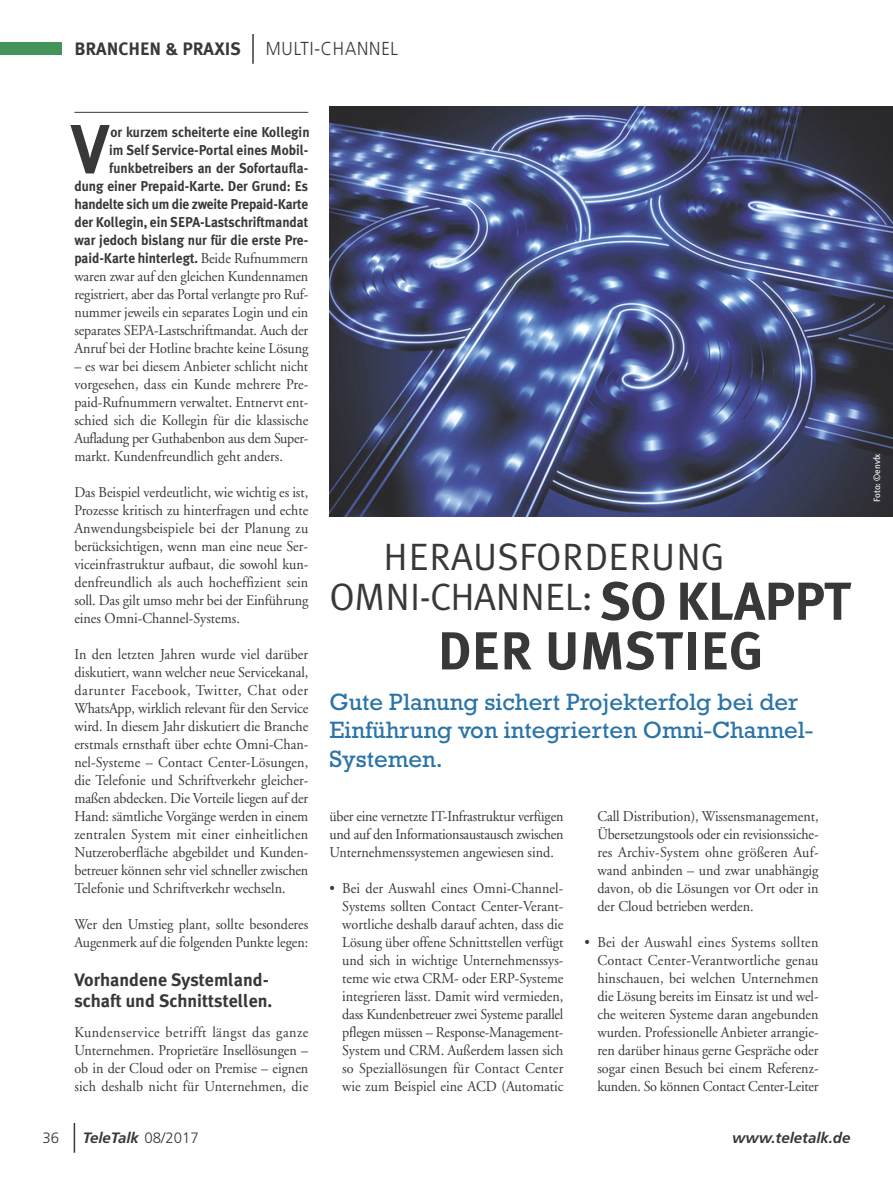
<style>
.page{position:relative;width:893px;height:1191px;background:#fff}
.page>*{position:absolute;margin:0;border:0;box-sizing:border-box;transform-origin:0 0}
.t1{font:700 69.15px "Meta Plus";color:#393839;scale:.94 1}
.t2{font:700 53.4px "Meta Plus";color:#393839}
.t3{font:38.1px/39.5px "Meta Plus Normal";letter-spacing:.005em;color:#393839}
.t4{font:24px/28.5px "Rockwell";color:#2a74a8}
.t5{font:300 18.75px "Frutiger";letter-spacing:.05em;color:#393839;scale:.9 1}
.t6{font:700 18px/21px "Meta Plus";color:#393839}
.t7{font:15px/18px "Adobe Garamond";color:#393839;text-align:justify;scale:.94 1}
.t8{font:italic 700 15px "Frutiger";color:#393839}
.t9{font:300 15px "Frutiger";color:#393839}
.t10{font:700 14.25px/18px "Meta Plus";color:#393839;text-align:right;scale:.94 1}
.t11{font:9px "Meta Plus";color:#fff}
.s1{font-family:"Adobe Garamond";font-weight:400;font-size:15px}
.s2{font-family:"Meta Plus";font-weight:700;font-size:53.4px}
.s3{font-weight:300;font-style:normal}
</style>
<div class="page">
<hr style="left:252px;top:34px;width:2px;height:30px;background:#393839">
<div style="left:0;top:43px;width:62px;height:12px;background:#44935b"></div>
<svg style="left:74px;top:1123px;width:1px;height:29px"></svg>
<img style="left:330px;top:106px;width:563px;height:411px">
<hr style="left:74px;top:112px;width:234px;height:1px;background:#393839">
<p class="t6" style="left:74px;top:38px;width:168px">BRANCHEN &amp; PRAXIS</p>
<p class="t5" style="left:266px;top:41px;width:149px">MULTI-CHANNEL</p>
<h1 class="t1" style="left:71px;top:109px;width:42px">V</h1>
<p class="t10" style="left:74px;top:123px;width:252px">or kurzem scheiterte eine Kollegin<br>im Self Service-Portal eines Mobil&shy;funkbetreibers an der Sofortaufla-<br>dung einer Prepaid-Karte. Der Grund: Es handelte sich um die zweite Prepaid-Karte der Kollegin, ein SEPA-Lastschriftmandat war jedoch bislang nur für die erste Pre&shy;paid-Karte hinterlegt. <span class="s1">Beide Rufnummern</span></p>
<p class="t7" style="left:74px;top:269px;width:250px">waren zwar auf den gleichen Kundennamen registriert, aber das Portal verlangte pro Ruf&shy;nummer jeweils ein separates Login und ein separates SEPA-Lastschriftmandat. Auch der Anruf bei der Hotline brachte keine Lösung</p>
<p class="t7" style="left:74px;top:359px;width:250px">– es war bei diesem Anbieter schlicht nicht vorgesehen, dass ein Kunde mehrere Pre&shy;paid-Rufnummern verwaltet. Entnervt ent&shy;schied sich die Kollegin für die klassische Aufladung per Guthabenbon aus dem Super&shy;markt. Kundenfreundlich geht anders.</p>
<p class="t7" style="left:74px;top:485px;width:250px">Das Beispiel verdeutlicht, wie wichtig es ist, Prozesse kritisch zu hinterfragen und echte Anwendungsbeispiele bei der Planung zu berücksichtigen, wenn man eine neue Ser&shy;viceinfrastruktur aufbaut, die sowohl kun&shy;denfreundlich als auch hocheffizient sein soll. Das gilt umso mehr bei der Einführung eines Omni-Channel-Systems.</p>
<p class="t7" style="left:74px;top:647px;width:250px">In den letzten Jahren wurde viel darüber diskutiert, wann welcher neue Servicekanal, darunter Facebook, Twitter, Chat oder WhatsApp, wirklich relevant für den Service wird. In diesem Jahr diskutiert die Branche erstmals ernsthaft über echte Omni-Chan&shy;nel-Systeme – Contact Center-Lösungen, die Telefonie und Schriftverkehr gleicher&shy;maßen abdecken. Die Vorteile liegen auf der Hand: sämtliche Vorgänge werden in einem zentralen System mit einer einheitlichen Nutzeroberfläche abgebildet und Kunden&shy;betreuer können sehr viel schneller zwischen Telefonie und Schriftverkehr wechseln.</p>
<p class="t7" style="left:74px;top:917px;width:250px">Wer den Umstieg plant, sollte besonderes<br>Augenmerk auf die folgenden Punkte legen:</p>
<p class="t6" style="left:74px;top:969px;width:200px">Vorhandene Systemland&shy;schaft und Schnittstellen.</p>
<p class="t7" style="left:74px;top:1025px;width:250px">Kundenservice betrifft längst das ganze Unternehmen. Proprietäre Insellösungen – ob in der Cloud oder on Premise – eignen sich deshalb nicht für Unternehmen, die</p>
<h3 class="t3" style="left:330px;top:537px;width:523px;text-indent:54px">HERAUSFORDERUNG<br>OMNI-CHANNEL: <span class="s2">SO KLAPPT</span></h3>
<h2 class="t2" style="left:438px;top:620px;width:327px">DER UMSTIEG</h2>
<h3 class="t4" style="left:330px;top:690px;width:485px">Gute Planung sichert Projekterfolg bei der<br>Einführung von integrierten Omni-Channel-<br>Systemen.</h3>
<p class="t7" style="left:330px;top:809px;width:250px">über eine vernetzte IT-Infrastruktur verfügen und auf den Informationsaustausch zwischen Unternehmenssystemen angewiesen sind.</p>
<p class="t7" style="left:342px;top:881px;width:237px;text-indent:-13px">• Bei der Auswahl eines Omni-Channel-Systems sollten Contact Center-Verant&shy;wortliche deshalb darauf achten, dass die Lösung über offene Schnittstellen verfügt und sich in wichtige Unternehmenssys&shy;teme wie etwa CRM- oder ERP-Systeme integrieren lässt. Damit wird vermieden, dass Kundenbetreuer zwei Systeme parallel pflegen müssen – Response-Management-System und CRM. Außerdem lassen sich so Speziallösungen für Contact Center wie zum Beispiel eine ACD (Automatic</p>
<p class="t7" style="left:597px;top:809px;width:237px">Call Distribution), Wissensmanagement, Übersetzungstools oder ein revisionssiche&shy;res Archiv-System ohne größeren Auf&shy;wand anbinden – und zwar unabhängig davon, ob die Lösungen vor Ort oder in der Cloud betrieben werden.</p>
<p class="t7" style="left:597px;top:935px;width:237px;text-indent:-13px">• Bei der Auswahl eines Systems sollten Contact Center-Verantwortliche genau hinschauen, bei welchen Unternehmen die Lösung bereits im Einsatz ist und wel&shy;che weiteren Systeme daran angebunden wurden. Professionelle Anbieter arrangie&shy;ren darüber hinaus gerne Gespräche oder sogar einen Besuch bei einem Referenz&shy;kunden. So können Contact Center-Leiter</p>
<p class="t9" style="left:43px;top:1131px;width:18px">36</p>
<p class="t8" style="left:83px;top:1131px;width:117px">TeleTalk <span class="s3">08/2017</span></p>
<p class="t8" style="left:732px;top:1131px;width:120px">www.teletalk.de</p>
<p class="t11" style="left:872px;top:502px;width:50px;rotate:-90deg">Foto: ©envfx</p>
</div>
